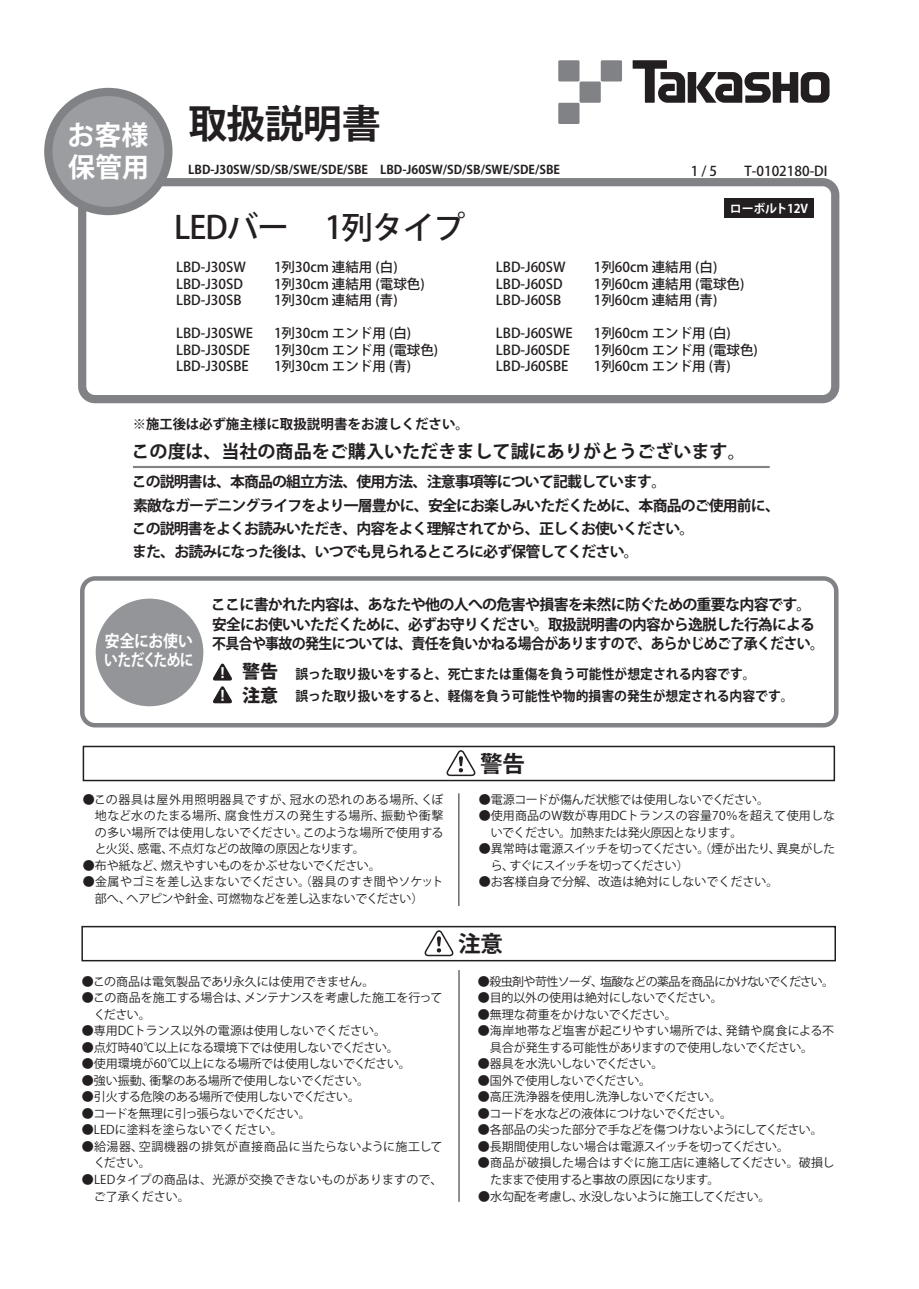
<style>
.page{position:relative;width:919px;height:1289px;background:#fff}
.page>*{position:absolute;margin:0;border:0;box-sizing:border-box;transform-origin:0 0}
.t1{font:700 39px "Koz Go Pro";letter-spacing:-.025em;color:#231f20}
.t2{font:500 31.5px "Koz Go Pro";letter-spacing:-.03em;color:#231f20}
.t3{font:700 27px "Koz Go Pro";color:#fff}
.t4{font:700 22.5px "Koz Go Pro";color:#231f20}
.t5{font:700 18px "Koz Go Pro";color:#231f20}
.t6{font:800 18px/23.1px "Koz Go Pro";color:#231f20}
.t7{font:700 16.5px "Koz Go Pro";letter-spacing:-.04em;color:#fff;scale:.83 1}
.t8{font:700 15px "Koz Go Pro";letter-spacing:-.05em;color:#231f20}
.t9{font:700 15px "Koz Go Pro";letter-spacing:-.05em;color:#231f20;scale:.93 1}
.t10{font:700 14.85px/23.4px "Koz Go Pro";letter-spacing:-.055em;color:#231f20}
.t11{font:500 13.5px/16.5px "Koz Go Pro";color:#231f20}
.t12{font:700 13.5px/22.6px "Koz Go Pro";color:#231f20;scale:.95 1}
.t13{font:700 13.5px "Koz Go Pro";color:#231f20}
.t14{font:12px/16.5px "Koz Go Pro";letter-spacing:-.005em;color:#231f20}
.t15{font:12px "Koz Go Pro";letter-spacing:-.03em;color:#231f20}
.t16{font:12px "Koz Go Pro";letter-spacing:-.025em;color:#231f20}
.t17{font:12px/16.5px "Koz Go Pro";letter-spacing:-.04em;color:#231f20}
.t18{font:12px "Koz Go Pro";letter-spacing:-.05em;color:#231f20}
.t19{font:700 12px "Koz Go Pro";color:#231f20}
.t20{font:12px/16.5px "Koz Go Pro";letter-spacing:.04em;color:#231f20}
.t21{font:12px "Koz Go Pro";letter-spacing:-.035em;color:#231f20}
.t22{font:700 12px "Koz Go Pro";letter-spacing:-.02em;color:#fff}
</style>
<div class="page">
<svg style="left:632px;top:60px;width:53px;height:43px"></svg>
<div style="left:687px;top:72px;width:9px;height:31px;background:#231f20"></div>
<svg style="left:696px;top:72px;width:133px;height:31px"></svg>
<div style="left:558px;top:60px;width:21px;height:21px;background:#808285"></div>
<div style="left:579px;top:81px;width:21px;height:22px;background:#808285"></div>
<div style="left:600px;top:60px;width:22px;height:21px;background:#808285"></div>
<div style="left:558px;top:103px;width:21px;height:21px;background:#808285"></div>
<div style="left:78px;top:178px;width:761px;height:225px;border:8px solid #808285;border-radius:13px"></div>
<div style="left:48px;top:92px;width:120px;height:119px;background:#9b9da0;border-radius:50%"></div>
<div style="left:44px;top:88px;width:128px;height:127px;border:8px solid #808285;border-radius:50%"></div>
<div style="left:724px;top:199px;width:90px;height:19px;background:#231f20"></div>
<div style="left:83px;top:745px;width:752px;height:36px;border:2px solid #231f20"></div>
<svg style="left:446px;top:750px;width:30px;height:26px"></svg>
<hr style="left:458px;top:793px;width:1px;height:113px;background:#231f20">
<div style="left:81px;top:925px;width:754px;height:36px;border:2px solid #231f20"></div>
<svg style="left:424px;top:930px;width:30px;height:27px"></svg>
<hr style="left:458px;top:970px;width:1px;height:231px;background:#231f20">
<div style="left:96px;top:598px;width:107px;height:108px;background:#939598;border-radius:50%"></div>
<svg style="left:213px;top:686px;width:19px;height:17px"></svg>
<svg style="left:213px;top:663px;width:19px;height:17px"></svg>
<div style="left:80px;top:576px;width:758px;height:151px;border:5px solid #808285;border-radius:13px"></div>
<hr style="left:133px;top:466px;width:636px;height:2px;background:#808285">
<h1 class="t1" style="left:67px;top:98px;width:315px"><sub>お客様</sub> 取扱説明書</h1>
<h3 class="t3" style="left:68px;top:150px;width:82px">保管用</h3>
<p class="t11" style="left:691px;top:163px;width:138px">1 / 5　 T-0102180-DI</p>
<p class="t22" style="left:730px;top:201px;width:80px">ローボ12Vルト12V</p>
<h2 class="t2" style="left:174px;top:207px;width:292px">LEDバー 　1列タイプ</h2>
<p class="t11" style="left:176px;top:260px;width:71px">LBD-J30SW<br>LBD-J30SD<br>LBD-J30SB</p>
<p class="t11" style="left:176px;top:326px;width:78px">LBD-J30SWE<br>LBD-J30SDE<br>LBD-J30SBE</p>
<p class="t19" style="left:188px;top:162px;width:373px">LBD-J30SW/SD/SB/SWE/SDE/SBE　LBD-J60SW/SD/SB/SWE/SDE/SBE</p>
<p class="t11" style="left:593px;top:260px;width:152px">1列60cm 連結用 (白)<br>1列60cm 連結用 (電球色)<br>1列60cm 連結用 (青)</p>
<p class="t11" style="left:593px;top:326px;width:166px">1列60cm エンド用 (白)<br>1列60cm エンド用 (電球色)<br>1列60cm エンド用 (青)</p>
<p class="t11" style="left:274px;top:260px;width:152px">1列30cm 連結用 (白)<br>1列30cm 連結用 (電球色)<br>1列30cm 連結用 (青)</p>
<p class="t11" style="left:274px;top:326px;width:166px">1列30cm エンド用 (白)<br>1列30cm エンド用 (電球色)<br>1列30cm エンド用 (青)</p>
<p class="t11" style="left:496px;top:260px;width:71px">LBD-J60SW<br>LBD-J60SD<br>LBD-J60SB</p>
<p class="t11" style="left:496px;top:326px;width:78px">LBD-J60SWE<br>LBD-J60SDE<br>LBD-J60SBE</p>
<p class="t13" style="left:133px;top:415px;width:337px">※施工後は必ず施主様に取扱説明書をお渡しください。</p>
<h3 class="t5" style="left:131px;top:439px;width:615px">この度は、当社の商品をご購入いただきまして誠にありがとうございます。</h3>
<p class="t10" style="left:132px;top:471px;width:649px">この説明書は、本商品の組立方法、使用方法、注意事項等について記載しています。<br>素敵なガーデニングライフをより一層豊かに、安全にお楽しみいただくために、本商品のご使用前に、この説明書をよくお読みいただき、内容をよく理解されてから、正しくお使いください。<br>また、お読みになった後は、いつでも見られるところに必ず保管してください。</p>
<p class="t8" style="left:211px;top:595px;width:602px">ここに書かれた内容は、あなたや他の人への危害や損害を未然に防ぐための重要な内容です。</p>
<p class="t8" style="left:212px;top:615px;width:604px">安全にお使いいただくために、必ずお守りください。取扱説明書の内容から逸脱した行為による</p>
<p class="t9" style="left:105px;top:634px;width:774px"><sup>安全にお使い</sup> 不具合や事故の発生については、責任を負いかねる場合がありますので、あらかじめご了承ください。</p>
<h3 class="t7" style="left:104px;top:649px;width:109px">いただくために</h3>
<p class="t12" style="left:295px;top:663px;width:526px">誤った取り扱いをすると、死亡または重傷を負う可能性が想定される内容です。<br>誤った取り扱いをすると、軽傷を負う可能性や物的損害の発生が想定される内容です。</p>
<h3 class="t6" style="left:242px;top:661px;width:37px">警告注意</h3>
<p class="t14" style="left:95px;top:791px;width:350px;text-align:justify;text-indent:-12px">●この器具は屋外用照明器具ですが、冠水の恐れのある場所、くぼ地など水のたまる場所、腐食性ガスの発生する場所、振動や衝撃の多い場所では使用しないでください。このような場所で使用すると火災、感電、不点灯などの故障の原因となります。</p>
<p class="t14" style="left:83px;top:857px;width:299px">●布や紙など、燃えやすいものをかぶせないでください。</p>
<p class="t14" style="left:95px;top:874px;width:350px;text-indent:-12px">●金属やゴミを差し込まないでください。（器具のすき間やソケット部へ、ヘアピンや針金、可燃物などを差し込まないでください）</p>
<p class="t14" style="left:82px;top:973px;width:294px">●この商品は電気製品であり永久には使用できません。</p>
<p class="t14" style="left:94px;top:990px;width:350px;text-indent:-12px">●この商品を施工する場合は、メンテナンスを考慮した施工を行ってください。</p>
<p class="t14" style="left:82px;top:1023px;width:305px">●専用DCトランス以外の電源は使用しないでください。</p>
<p class="t14" style="left:82px;top:1039px;width:318px">●点灯時40℃以上になる環境下では使用しないでください。</p>
<p class="t14" style="left:82px;top:1056px;width:330px">●使用環境が60℃以上になる場所では使用しないでください。</p>
<p class="t16" style="left:82px;top:1072px;width:289px">●強い振動、衝撃のある場所で使用しないでください。</p>
<p class="t15" style="left:82px;top:1089px;width:280px">●引火する危険のある場所で使用しないでください。</p>
<p class="t17" style="left:82px;top:1105px;width:230px">●コードを無理に引っ張らないでください。</p>
<p class="t14" style="left:82px;top:1122px;width:202px">●LEDに塗料を塗らないでください。</p>
<p class="t20" style="left:94px;top:1138px;width:350px;text-indent:-12px">●給湯器、空調機器の排気が直接商品に当たらないように施工してください。</p>
<p class="t14" style="left:94px;top:1171px;width:350px;text-indent:-12px">●LEDタイプの商品は、光源が交換できないものがありますので、ご了承ください。</p>
<h3 class="t4" style="left:480px;top:749px;width:46px">警告</h3>
<p class="t16" style="left:478px;top:791px;width:292px">●電源コードが傷んだ状態では使用しないでください。</p>
<p class="t14" style="left:490px;top:808px;width:346px;text-indent:-12px">●使用商品のW数が専用DCトランスの容量70％を超えて使用しないでください。加熱または発火原因となります。</p>
<p class="t17" style="left:490px;top:841px;width:346px;text-indent:-12px">●異常時は電源スイッチを切ってください。（煙が出たり、異臭がしたら、すぐにスイッチを切ってください）</p>
<p class="t14" style="left:478px;top:874px;width:301px">●お客様自身で分解、改造は絶対にしないでください。</p>
<h3 class="t4" style="left:458px;top:929px;width:46px">注意</h3>
<p class="t18" style="left:478px;top:973px;width:358px">●殺虫剤や苛性ソーダ、塩酸などの薬品を商品にかけないでください。</p>
<p class="t14" style="left:478px;top:990px;width:246px">●目的以外の使用は絶対にしないでください。</p>
<p class="t14" style="left:478px;top:1006px;width:200px">●無理な荷重をかけないでください。</p>
<p class="t14" style="left:490px;top:1023px;width:346px;text-indent:-12px">●海岸地帯など塩害が起こりやすい場所では、発錆や腐食による不具合が発生する可能性がありますので使用しないでください。</p>
<p class="t15" style="left:478px;top:1056px;width:187px">●器具を水洗いしないでください。</p>
<p class="t21" style="left:478px;top:1072px;width:175px">●国外で使用しないでください。</p>
<p class="t16" style="left:478px;top:1089px;width:245px">●高圧洗浄器を使用し洗浄しないでください。</p>
<p class="t15" style="left:478px;top:1105px;width:256px">●コードを水などの液体につけないでください。</p>
<p class="t15" style="left:478px;top:1122px;width:346px">●各部品の尖った部分で手などを傷つけないようにしてください。</p>
<p class="t15" style="left:478px;top:1138px;width:312px">●長期間使用しない場合は電源スイッチを切ってください。</p>
<p class="t14" style="left:490px;top:1155px;width:346px;text-indent:-12px">●商品が破損した場合はすぐに施工店に連絡してください。破損したままで使用すると事故の原因になります。</p>
<p class="t18" style="left:478px;top:1188px;width:294px">●水勾配を考慮し、水没しないように施工してください。</p>
</div>
